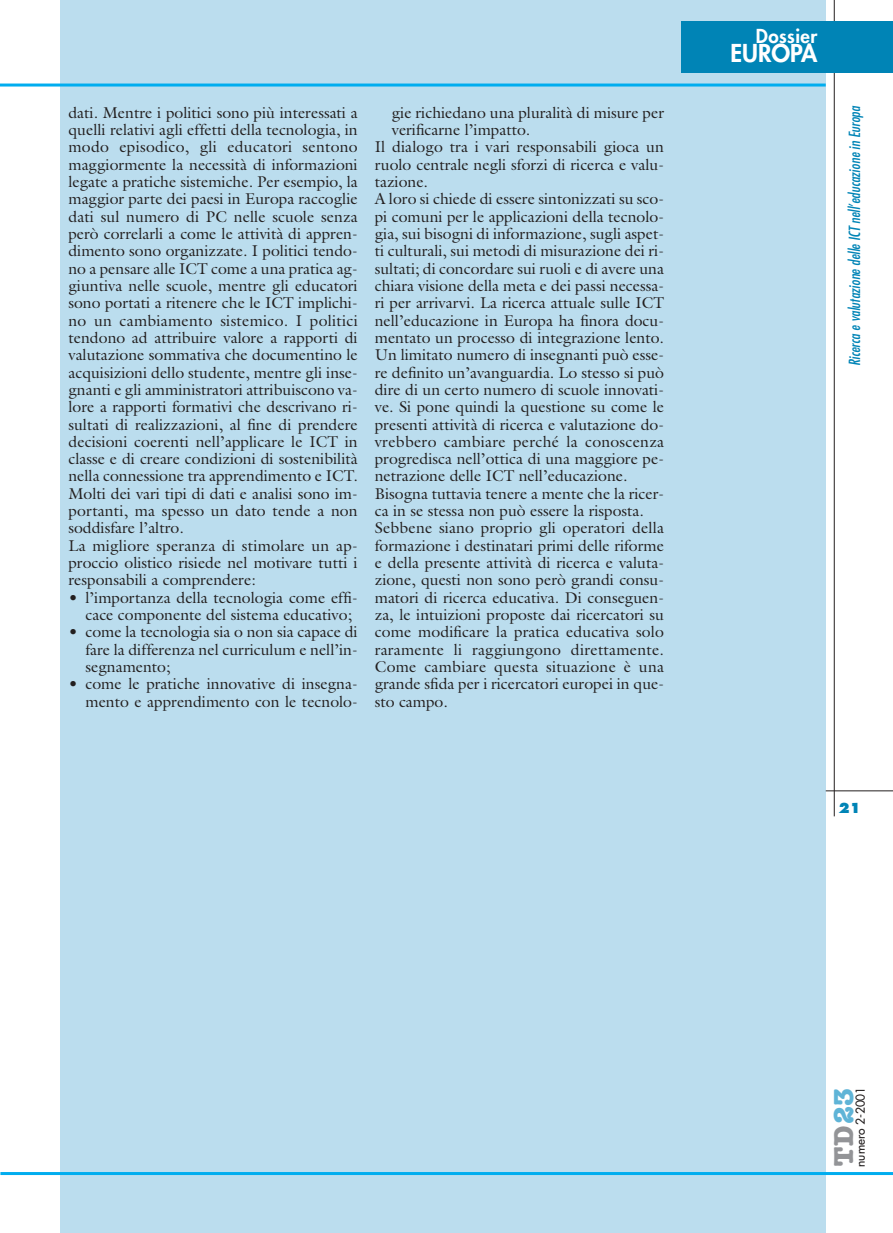
<style>
.page{position:relative;width:893px;height:1233px;background:#fff}
.page>*{position:absolute;margin:0;border:0;box-sizing:border-box;transform-origin:0 0}
.t1{font:700 27.45px "American Typewriter";color:#939497}
.t2{font:800 24px "Futura";color:#fff}
.t3{font:800 18.75px "Futura";letter-spacing:.025em;color:#fff}
.t4{font:15.75px/17.4px "Galliard";color:#231f1f}
.t5{font:italic condensed 15px "Futura";color:#0084b6}
.t6{font:800 13.5px "Futura";color:#0084b6}
.t7{font:12px "Futura";color:#231f1f}
.s1{color:#5fb4d7}
</style>
<div class="page">
<div style="left:60px;top:0;width:765px;height:1233px;background:#bde"></div>
<hr style="left:0;top:84px;width:825px;height:3px;background:#00adef">
<hr style="left:0;top:1172px;width:892px;height:3px;background:#00adef">
<hr style="left:825px;top:790px;width:67px;height:1px;background:#231f1f">
<hr style="left:833px;top:0;width:1px;height:816px;background:#231f1f">
<div style="left:681px;top:21px;width:211px;height:51px;background:#0084b6"></div>
<p class="t4" style="left:68px;top:105px;width:291px">dati. Mentre i politici sono più interessati a quelli relativi agli effetti della tecnologia, in modo episodico, gli educatori sentono maggiormente la necessità di informazioni legate a pratiche sistemiche. Per esempio, la maggior parte dei paesi in Europa raccoglie dati sul numero di PC nelle scuole senza però correlarli a come le attività di appren&shy;dimento sono organizzate. I politici tendo&shy;no a pensare alle ICT come a una pratica ag&shy;giuntiva nelle scuole, mentre gli educatori sono portati a ritenere che le ICT implichi&shy;no un cambiamento sistemico. I politici tendono ad attribuire valore a rapporti di valutazione sommativa che documentino le acquisizioni dello studente, mentre gli inse&shy;gnanti e gli amministratori attribuiscono va&shy;lore a rapporti formativi che descrivano ri&shy;sultati di realizzazioni, al fine di prendere decisioni coerenti nell’applicare le ICT in classe e di creare condizioni di sostenibilità nella connessione tra apprendimento e ICT.<br>Molti dei vari tipi di dati e analisi sono im&shy;portanti, ma spesso un dato tende a non soddisfare l’altro.<br>La migliore speranza di stimolare un ap&shy;proccio olistico risiede nel motivare tutti i responsabili a comprendere:</p>
<p class="t4" style="left:85px;top:590px;width:274px;text-indent:-17px">• l’importanza della tecnologia come effi&shy;cace componente del sistema educativo;</p>
<p class="t4" style="left:85px;top:625px;width:274px;text-align:justify;text-indent:-17px">• come la tecnologia sia o non sia capace di fare la differenza nel curriculum e nell’in&shy;segnamento;</p>
<p class="t4" style="left:68px;top:677px;width:291px;text-align:right">• come le pratiche innovative di insegna&shy;mento e apprendimento con le tecnolo-</p>
<p class="t4" style="left:392px;top:105px;width:274px">gie richiedano una pluralità di misure per</p>
<p class="t4" style="left:392px;top:123px;width:140px">verificarne l’impatto.</p>
<p class="t4" style="left:375px;top:140px;width:291px">Il dialogo tra i vari responsabili gioca un</p>
<p class="t4" style="left:375px;top:157px;width:291px">ruolo centrale negli sforzi di ricerca e valu-</p>
<p class="t4" style="left:375px;top:175px;width:55px">tazione.</p>
<p class="t4" style="left:375px;top:192px;width:291px">A loro si chiede di essere sintonizzati su sco-</p>
<p class="t4" style="left:375px;top:209px;width:291px">pi comuni per le applicazioni della tecnolo-</p>
<p class="t4" style="left:375px;top:226px;width:291px">gia, sui bisogni di informazione, sugli aspet-</p>
<p class="t4" style="left:375px;top:244px;width:291px">ti culturali, sui metodi di misurazione dei ri-</p>
<p class="t4" style="left:375px;top:261px;width:291px">sultati; di concordare sui ruoli e di avere una</p>
<p class="t4" style="left:375px;top:278px;width:291px">chiara visione della meta e dei passi necessa-</p>
<p class="t4" style="left:375px;top:296px;width:291px">ri per arrivarvi. La ricerca attuale sulle ICT</p>
<p class="t4" style="left:375px;top:313px;width:291px">nell’educazione in Europa ha finora docu-</p>
<p class="t4" style="left:375px;top:330px;width:291px">mentato un processo di integrazione lento.</p>
<p class="t4" style="left:375px;top:348px;width:291px">Un limitato numero di insegnanti può esse-</p>
<p class="t4" style="left:375px;top:365px;width:291px">re definito un’avanguardia. Lo stesso si può</p>
<p class="t4" style="left:375px;top:382px;width:291px">dire di un certo numero di scuole innovati-</p>
<p class="t4" style="left:375px;top:400px;width:291px">ve. Si pone quindi la questione su come le</p>
<p class="t4" style="left:375px;top:417px;width:291px">presenti attività di ricerca e valutazione do-</p>
<p class="t4" style="left:375px;top:434px;width:291px">vrebbero cambiare perché la conoscenza</p>
<p class="t4" style="left:375px;top:452px;width:291px">progredisca nell’ottica di una maggiore pe-</p>
<p class="t4" style="left:375px;top:469px;width:254px">netrazione delle ICT nell’educazione.</p>
<p class="t4" style="left:375px;top:486px;width:291px">Bisogna tuttavia tenere a mente che la ricer-</p>
<p class="t4" style="left:375px;top:504px;width:271px">ca in se stessa non può essere la risposta.</p>
<p class="t4" style="left:375px;top:521px;width:291px">Sebbene siano proprio gli operatori della</p>
<p class="t4" style="left:375px;top:538px;width:291px">formazione i destinatari primi delle riforme</p>
<p class="t4" style="left:375px;top:556px;width:291px">e della presente attività di ricerca e valuta-</p>
<p class="t4" style="left:375px;top:573px;width:291px">zione, questi non sono però grandi consu-</p>
<p class="t4" style="left:375px;top:590px;width:291px">matori di ricerca educativa. Di conseguen-</p>
<p class="t4" style="left:375px;top:608px;width:291px">za, le intuizioni proposte dai ricercatori su</p>
<p class="t4" style="left:375px;top:625px;width:291px">come modificare la pratica educativa solo</p>
<p class="t4" style="left:375px;top:642px;width:291px">raramente li raggiungono direttamente.</p>
<p class="t4" style="left:375px;top:660px;width:291px">Come cambiare questa situazione è una</p>
<p class="t4" style="left:375px;top:677px;width:291px">grande sfida per i ricercatori europei in que-</p>
<p class="t4" style="left:375px;top:694px;width:75px">sto campo.</p>
<p class="t3" style="left:755px;top:27px;width:63px">Dossier</p>
<h2 class="t2" style="left:730px;top:42px;width:88px">EUROPA</h2>
<p class="t5" style="left:847px;top:366px;width:262px;rotate:-90deg">Ricerca e valutazione delle ICT nell’educazione in Europa</p>
<p class="t6" style="left:838px;top:802px;width:24px">21</p>
<h1 class="t1" style="left:834px;top:1166px;width:79px;rotate:-90deg">TD<span class="s1">23</span></h1>
<p class="t7" style="left:854px;top:1167px;width:82px;rotate:-90deg">numero 2-2001</p>
</div>
